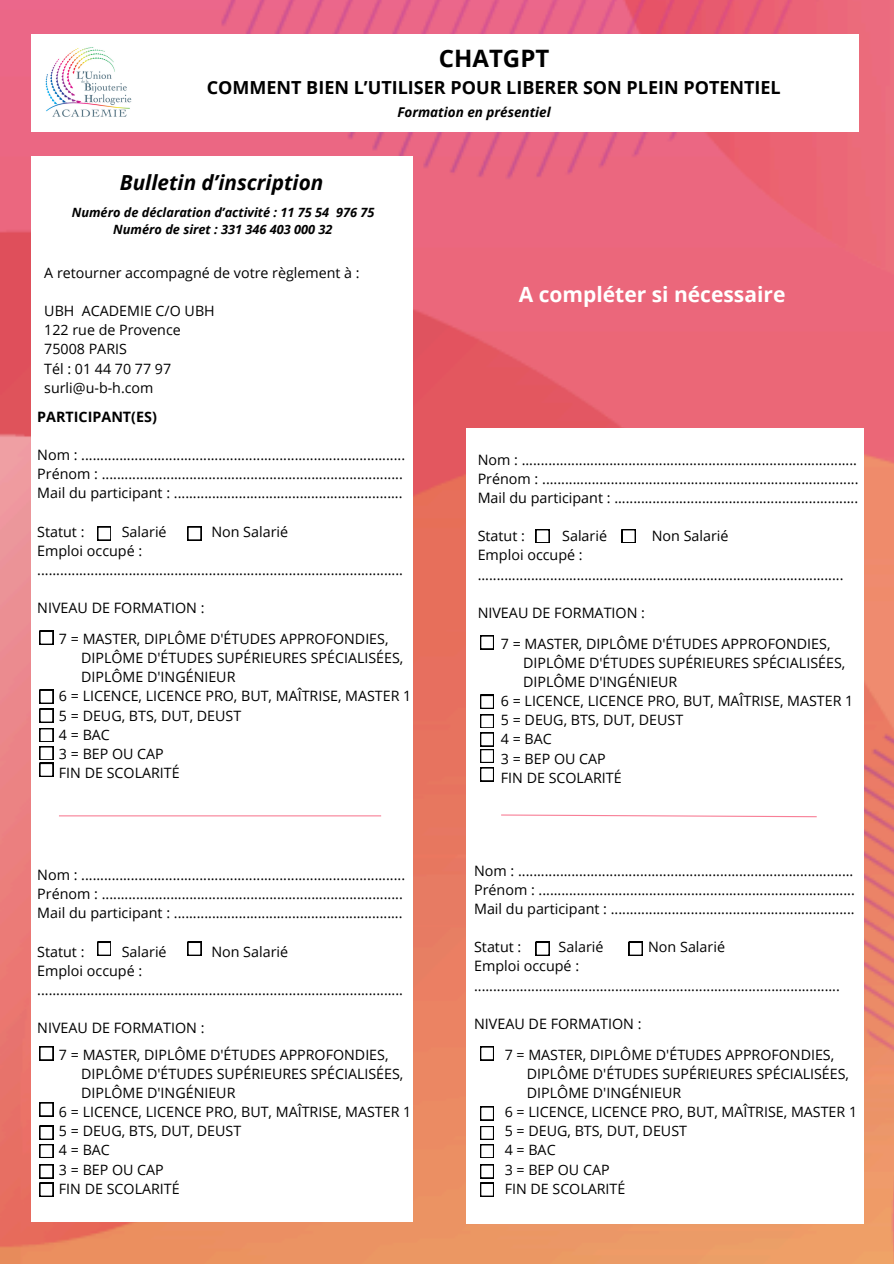
<style>
.page{position:relative;width:894px;height:1264px;background:#fff}
.page>*{position:absolute;margin:0;border:0;box-sizing:border-box;transform-origin:0 0}
.t1{font:700 24px "Open Sans";color:#000}
.t2{font:700 21px "Open Sans";color:#fff}
.t3{font:italic 700 20.7px "Open Sans";color:#000}
.t4{font:700 18px "Open Sans";color:#000}
.t5{font:14.25px/19.2px "Open Sans";color:#000}
.t6{font:700 14.25px "Open Sans";color:#000}
.t7{font:italic 700 13.5px "Open Sans";color:#000}
.t8{font:italic 700 12.75px "Open Sans";color:#000}
</style>
<div class="page">
<img style="left:0;top:0;width:893px;height:1263px">
<div style="left:32px;top:34px;width:826px;height:98px;background:#fff"></div>
<img style="left:45px;top:47px;width:87px;height:70px">
<div style="left:32px;top:156px;width:381px;height:1065px;background:#fff"></div>
<hr style="left:59px;top:815px;width:322px;height:1px;background:#f87f97">
<div style="left:466px;top:428px;width:396px;height:795px;background:#fff"></div>
<svg style="left:501px;top:814px;width:316px;height:3px"></svg>
<svg style="left:187px;top:526px;width:14px;height:14px"></svg>
<svg style="left:97px;top:526px;width:14px;height:14px"></svg>
<svg style="left:39px;top:631px;width:14px;height:13px"></svg>
<svg style="left:39px;top:690px;width:14px;height:32px"></svg>
<svg style="left:39px;top:728px;width:14px;height:48px"></svg>
<svg style="left:97px;top:941px;width:14px;height:14px"></svg>
<svg style="left:187px;top:941px;width:14px;height:14px"></svg>
<svg style="left:39px;top:1046px;width:14px;height:13px"></svg>
<svg style="left:39px;top:1102px;width:14px;height:14px"></svg>
<svg style="left:39px;top:1125px;width:14px;height:32px"></svg>
<svg style="left:39px;top:1164px;width:14px;height:32px"></svg>
<svg style="left:535px;top:529px;width:14px;height:14px"></svg>
<svg style="left:621px;top:529px;width:14px;height:14px"></svg>
<svg style="left:480px;top:635px;width:13px;height:14px"></svg>
<svg style="left:480px;top:695px;width:13px;height:13px"></svg>
<svg style="left:480px;top:714px;width:13px;height:67px"></svg>
<svg style="left:535px;top:941px;width:14px;height:14px"></svg>
<svg style="left:628px;top:941px;width:14px;height:14px"></svg>
<svg style="left:480px;top:1046px;width:13px;height:13px"></svg>
<svg style="left:480px;top:1106px;width:13px;height:13px"></svg>
<svg style="left:480px;top:1126px;width:13px;height:31px"></svg>
<svg style="left:480px;top:1164px;width:13px;height:32px"></svg>
<p class="t1" style="left:438px;top:41px;width:112px">CHATGPT</p>
<p class="t4" style="left:207px;top:74px;width:575px">COMMENT BIEN L’UTILISER POUR LIBERER SON PLEIN POTENTIEL</p>
<p class="t7" style="left:397px;top:103px;width:155px">Formation en présentiel</p>
<h2 class="t3" style="left:120px;top:168px;width:205px">Bulletin d’inscription</h2>
<h5 class="t8" style="left:72px;top:203px;width:304px">Numéro de déclaration d’activité : 11 75 54 976 75</h5>
<h1 class="t8" style="left:113px;top:220px;width:221px">Numéro de siret : 331 346 403 000 32</h1>
<p class="t5" style="left:44px;top:263px;width:317px">A retourner accompagné de votre règlement à :</p>
<h6 class="t5" style="left:44px;top:301px;width:172px">UBH ACADEMIE C/O UBH<br>122 rue de Provence<br>75008 PARIS<br>Tél : 01 44 70 77 97 surli@u-b-h.com</h6>
<h3 class="t6" style="left:37px;top:406px;width:121px">PARTICIPANT(ES)</h3>
<h6 class="t5" style="left:37px;top:445px;width:369px">Nom : .....................................................................................<br>Prénom : ...............................................................................<br>Mail du participant : ............................................................</h6>
<h6 class="t5" style="left:37px;top:521px;width:49px">Statut :</h6>
<h6 class="t5" style="left:122px;top:521px;width:46px">Salarié</h6>
<h6 class="t5" style="left:211px;top:521px;width:78px">Non Salarié</h6>
<h6 class="t5" style="left:37px;top:540px;width:367px">Emploi occupé : ................................................................................................</h6>
<h4 class="t5" style="left:37px;top:598px;width:169px">NIVEAU DE FORMATION :</h4>
<p class="t5" style="left:59px;top:629px;width:331px">7 = MASTER, DIPLÔME D'ÉTUDES APPROFONDIES,</p>
<p class="t5" style="left:81px;top:648px;width:323px">DIPLÔME D'ÉTUDES SUPÉRIEURES SPÉCIALISÉES,</p>
<p class="t5" style="left:81px;top:667px;width:156px">DIPLÔME D'INGÉNIEUR</p>
<p class="t5" style="left:59px;top:686px;width:354px">6 = LICENCE, LICENCE PRO, BUT, MAÎTRISE, MASTER 1</p>
<p class="t5" style="left:59px;top:705px;width:184px">5 = DEUG, BTS, DUT, DEUST</p>
<p class="t5" style="left:59px;top:724px;width:52px">4 = BAC</p>
<p class="t5" style="left:59px;top:743px;width:106px">3 = BEP OU CAP</p>
<p class="t5" style="left:59px;top:763px;width:122px">FIN DE SCOLARITÉ</p>
<p class="t5" style="left:37px;top:864px;width:369px">Nom : .....................................................................................<br>Prénom : ...............................................................................<br>Mail du participant : ............................................................</p>
<p class="t5" style="left:37px;top:941px;width:49px">Statut :</p>
<p class="t5" style="left:122px;top:941px;width:46px">Salarié</p>
<p class="t5" style="left:211px;top:941px;width:78px">Non Salarié</p>
<p class="t5" style="left:37px;top:960px;width:367px">Emploi occupé : ................................................................................................</p>
<p class="t5" style="left:37px;top:1017px;width:169px">NIVEAU DE FORMATION :</p>
<p class="t5" style="left:59px;top:1044px;width:331px">7 = MASTER, DIPLÔME D'ÉTUDES APPROFONDIES,</p>
<p class="t5" style="left:81px;top:1063px;width:323px">DIPLÔME D'ÉTUDES SUPÉRIEURES SPÉCIALISÉES,</p>
<p class="t5" style="left:81px;top:1082px;width:156px">DIPLÔME D'INGÉNIEUR</p>
<p class="t5" style="left:59px;top:1101px;width:354px">6 = LICENCE, LICENCE PRO, BUT, MAÎTRISE, MASTER 1</p>
<p class="t5" style="left:59px;top:1121px;width:184px">5 = DEUG, BTS, DUT, DEUST</p>
<p class="t5" style="left:59px;top:1140px;width:52px">4 = BAC</p>
<p class="t5" style="left:59px;top:1159px;width:106px">3 = BEP OU CAP</p>
<p class="t5" style="left:59px;top:1178px;width:122px">FIN DE SCOLARITÉ</p>
<p class="t2" style="left:518px;top:280px;width:268px">A compléter si nécessaire</p>
<p class="t5" style="left:477px;top:449px;width:382px;text-align:justify">Nom : ........................................................................................<br>Prénom : ...................................................................................<br>Mail du participant : ................................................................</p>
<p class="t5" style="left:477px;top:526px;width:49px">Statut :</p>
<p class="t5" style="left:562px;top:526px;width:46px">Salarié</p>
<p class="t5" style="left:651px;top:526px;width:78px">Non Salarié</p>
<p class="t5" style="left:477px;top:545px;width:367px">Emploi occupé : ................................................................................................</p>
<h6 class="t5" style="left:477px;top:602px;width:169px">NIVEAU DE FORMATION :</h6>
<h6 class="t5" style="left:501px;top:633px;width:331px">7 = MASTER, DIPLÔME D'ÉTUDES APPROFONDIES,</h6>
<h6 class="t5" style="left:523px;top:652px;width:323px">DIPLÔME D'ÉTUDES SUPÉRIEURES SPÉCIALISÉES,</h6>
<h6 class="t5" style="left:523px;top:672px;width:156px">DIPLÔME D'INGÉNIEUR</h6>
<h6 class="t5" style="left:501px;top:691px;width:354px">6 = LICENCE, LICENCE PRO, BUT, MAÎTRISE, MASTER 1</h6>
<h6 class="t5" style="left:501px;top:710px;width:184px">5 = DEUG, BTS, DUT, DEUST</h6>
<h6 class="t5" style="left:501px;top:729px;width:52px">4 = BAC</h6>
<h6 class="t5" style="left:501px;top:748px;width:106px">3 = BEP OU CAP</h6>
<h4 class="t5" style="left:501px;top:767px;width:122px">FIN DE SCOLARITÉ</h4>
<p class="t5" style="left:474px;top:860px;width:382px;text-align:justify">Nom : ........................................................................................<br>Prénom : ...................................................................................<br>Mail du participant : ................................................................</p>
<p class="t5" style="left:474px;top:937px;width:49px">Statut :</p>
<p class="t5" style="left:558px;top:937px;width:46px">Salarié</p>
<p class="t5" style="left:648px;top:937px;width:78px">Non Salarié</p>
<p class="t5" style="left:474px;top:956px;width:367px">Emploi occupé : ................................................................................................</p>
<p class="t5" style="left:474px;top:1013px;width:169px">NIVEAU DE FORMATION :</p>
<p class="t5" style="left:504px;top:1044px;width:331px">7 = MASTER, DIPLÔME D'ÉTUDES APPROFONDIES,</p>
<p class="t5" style="left:527px;top:1063px;width:323px">DIPLÔME D'ÉTUDES SUPÉRIEURES SPÉCIALISÉES,</p>
<p class="t5" style="left:527px;top:1082px;width:156px">DIPLÔME D'INGÉNIEUR</p>
<p class="t5" style="left:504px;top:1101px;width:354px">6 = LICENCE, LICENCE PRO, BUT, MAÎTRISE, MASTER 1</p>
<p class="t5" style="left:504px;top:1121px;width:184px">5 = DEUG, BTS, DUT, DEUST</p>
<p class="t5" style="left:504px;top:1140px;width:52px">4 = BAC</p>
<p class="t5" style="left:504px;top:1159px;width:106px">3 = BEP OU CAP</p>
<p class="t5" style="left:504px;top:1178px;width:122px">FIN DE SCOLARITÉ</p>
</div>
